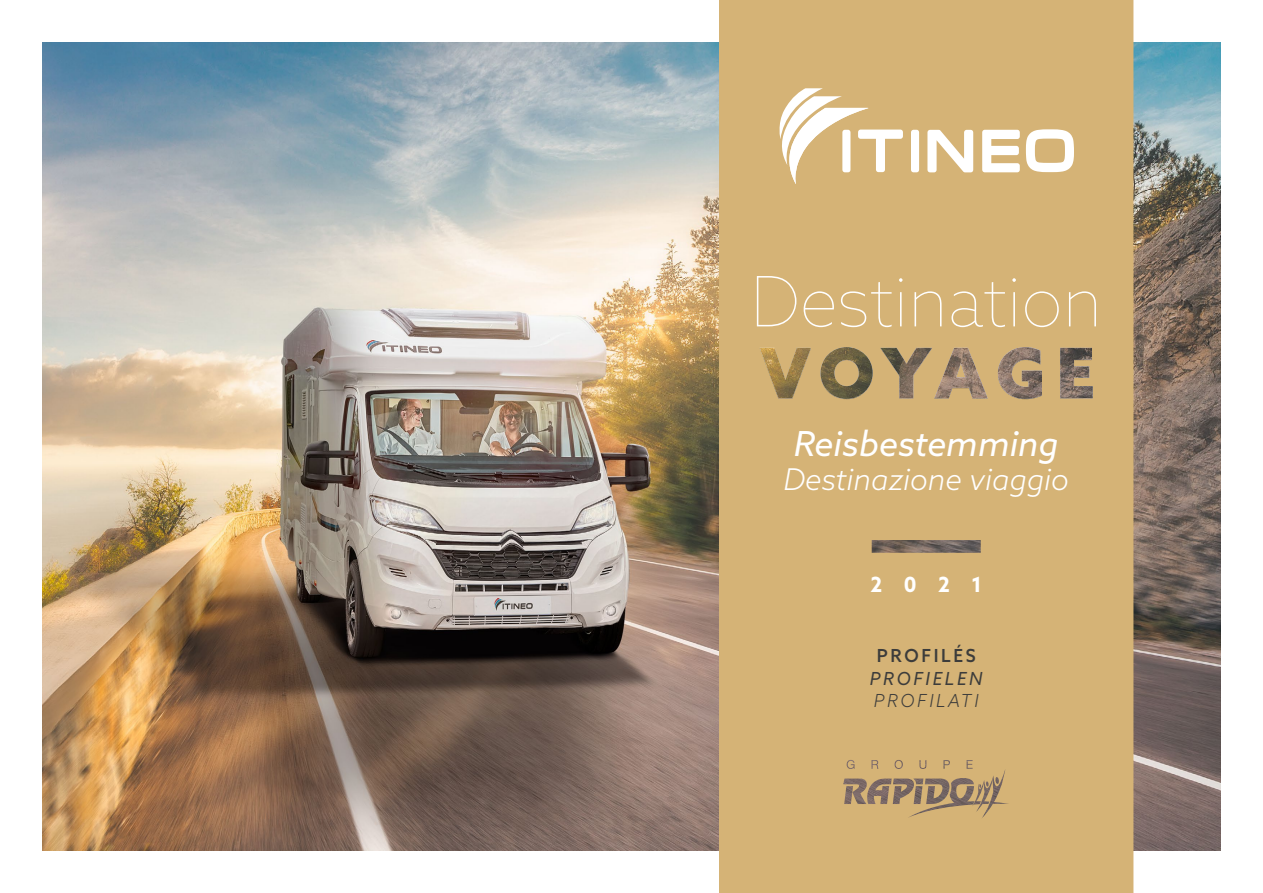
<style>
.page{position:relative;width:1263px;height:893px;background:#fff}
.page>*{position:absolute;margin:0;border:0;box-sizing:border-box;transform-origin:0 0}
.t1{font:100 69.6px "Azo Sans";color:#fff}
.t2{font:italic 34.5px "Azo Sans";color:#fff}
.t3{font:italic 300 30px "Azo Sans";color:#fff}
.t4{font:700 21px "Azo Sans";color:#fff}
.t5{font:italic 18px "Azo Sans";letter-spacing:.15em;color:#3c3c3b}
.t6{font:italic 300 18px "Azo Sans";letter-spacing:.15em;color:#3c3c3b}
.t7{font:500 18px "Azo Sans";letter-spacing:.15em;color:#3c3c3b}
</style>
<div class="page">
<img style="left:1133px;top:43px;width:87px;height:807px">
<img style="left:43px;top:43px;width:676px;height:807px">
<div style="left:719px;top:0;width:414px;height:893px;background:#d5b376"></div>
<div style="left:911px;top:130px;width:8px;height:42px;background:#fff;border-radius:3px"></div>
<svg style="left:982px;top:130px;width:38px;height:42px"></svg>
<svg style="left:927px;top:130px;width:46px;height:42px"></svg>
<svg style="left:777px;top:88px;width:126px;height:96px"></svg>
<div style="left:842px;top:130px;width:8px;height:42px;background:#fff;border-radius:3px"></div>
<svg style="left:1026px;top:129px;width:48px;height:43px"></svg>
<img style="left:760px;top:347px;width:333px;height:52px">
<h1 class="t1" style="left:750px;top:256px;width:354px">Destination</h1>
<p class="t2" style="left:794px;top:421px;width:266px">Reisbestemming</p>
<p class="t3" style="left:783px;top:460px;width:287px">Destinazione viaggio</p>
<p class="t4" style="left:870px;top:570px;width:113px">2021</p>
<p class="t7" style="left:877px;top:644px;width:100px">PROFILÉS</p>
<p class="t5" style="left:870px;top:666px;width:114px">PROFIELEN</p>
<p class="t6" style="left:874px;top:689px;width:106px">PROFILATI</p>
</div>
